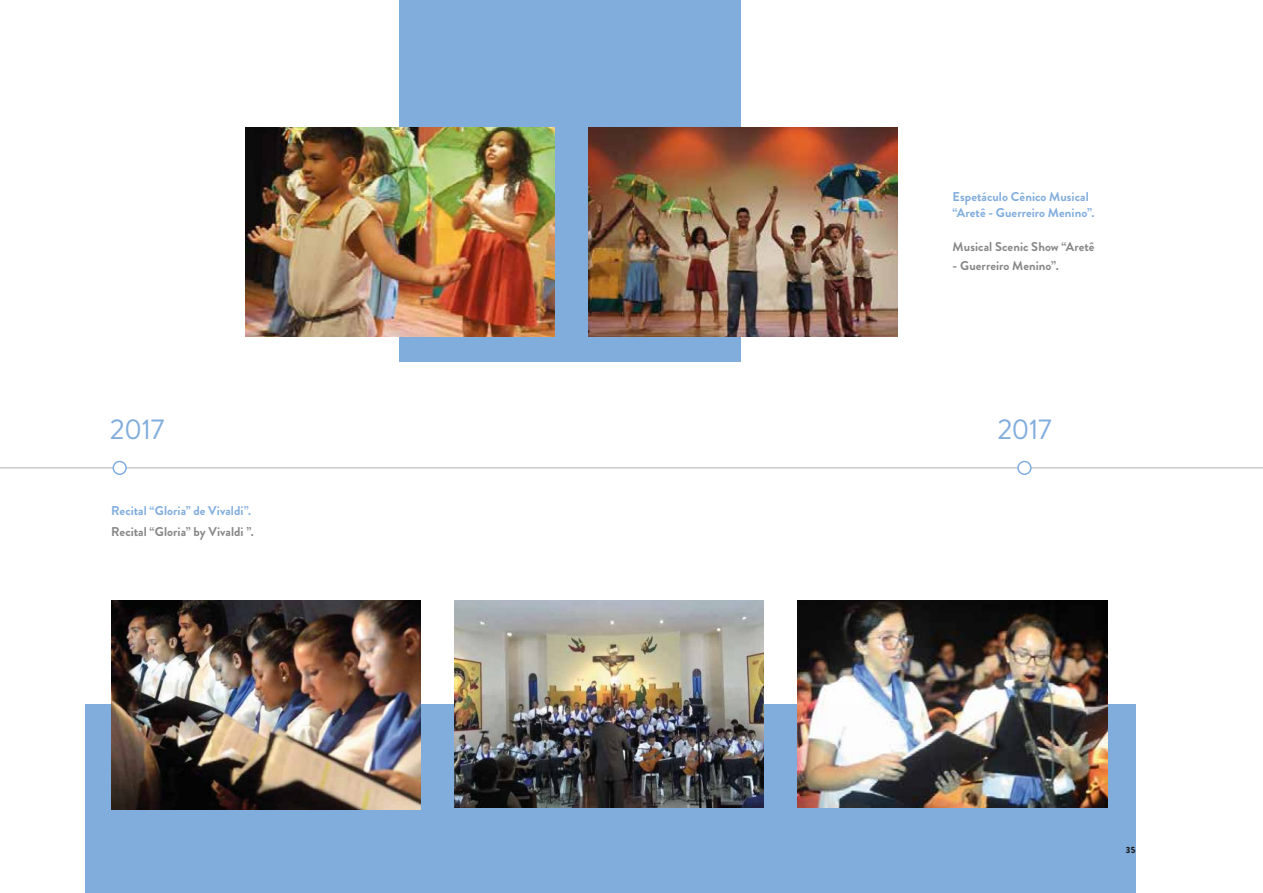
<style>
.page{position:relative;width:1263px;height:893px;background:#fff}
.page>*{position:absolute;margin:0;border:0;box-sizing:border-box;transform-origin:0 0}
.t1{font:28.65px "Brandon Grotesque";letter-spacing:-.02em;color:#81addd}
.t2{font:700 12.75px/16.5px "Brandon Grotesque";letter-spacing:.005em;color:#81addd}
.t3{font:700 12.75px "Brandon Grotesque";letter-spacing:.005em;color:#878787}
.t4{font:900 9px "Brandon Grotesque";color:#1d1d1b}
</style>
<div class="page">
<div style="left:85px;top:705px;width:1050px;height:188px;background:#81addd"></div>
<hr style="left:0;top:467px;width:1263px;height:1px;background:#b3b2b2">
<div style="left:113px;top:461px;width:13px;height:13px;background:#fff;border-radius:50%"></div>
<div style="left:113px;top:461px;width:14px;height:14px;border:2px solid #81addd;border-radius:50%"></div>
<div style="left:1018px;top:461px;width:13px;height:13px;background:#fff;border-radius:50%"></div>
<div style="left:1017px;top:461px;width:14px;height:14px;border:2px solid #81addd;border-radius:50%"></div>
<div style="left:400px;top:0;width:341px;height:362px;background:#81addd"></div>
<img style="left:588px;top:128px;width:310px;height:208px">
<img style="left:245px;top:128px;width:309px;height:208px">
<img style="left:111px;top:600px;width:310px;height:209px">
<img style="left:798px;top:600px;width:309px;height:207px">
<img style="left:454px;top:600px;width:310px;height:208px">
<p class="t2" style="left:953px;top:188px;width:143px">Espetáculo Cênico Musical “Aretê - Guerreiro Menino”.</p>
<p class="t3" style="left:953px;top:237px;width:143px">Musical Scenic Show “Aretê</p>
<p class="t3" style="left:953px;top:256px;width:108px">- Guerreiro Menino”.</p>
<h1 class="t1" style="left:110px;top:409px;width:56px">2017</h1>
<h1 class="t1" style="left:997px;top:409px;width:56px">2017</h1>
<p class="t2" style="left:111px;top:503px;width:142px">Recital “Gloria” de Vivaldi”.</p>
<p class="t3" style="left:111px;top:523px;width:144px">Recital “Gloria” by Vivaldi ”.</p>
<p class="t4" style="left:1126px;top:843px;width:11px">35</p>
</div>
